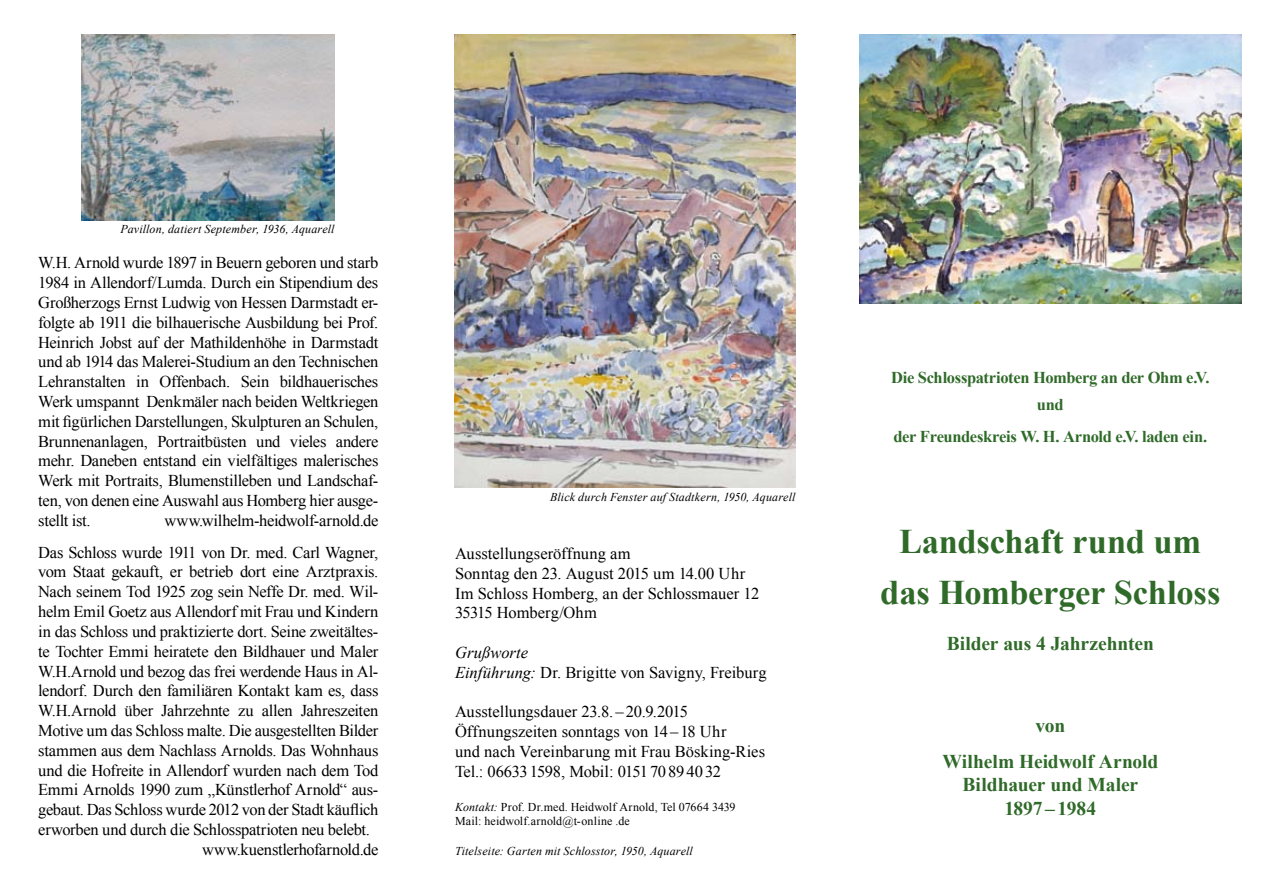
<style>
.page{position:relative;width:1263px;height:893px;background:#fff}
.page>*{position:absolute;margin:0;border:0;box-sizing:border-box;transform-origin:0 0}
.t1{font:700 34.5px/51px "Times New Roman";letter-spacing:-.005em;color:#2f6a29;text-align:center}
.t2{font:700 19.5px/35.4px "Times New Roman";letter-spacing:-.005em;color:#2f6a29;text-align:center}
.t3{font:16.5px/19.8px "Times New Roman";letter-spacing:-.015em;color:#000}
.t4{font:700 16.5px/27px "Times New Roman";letter-spacing:-.02em;color:#2f6a29;text-align:center}
.t5{font:italic 12px "Times New Roman";letter-spacing:.015em;color:#000}
.t6{font:12px/14.4px "Times New Roman";letter-spacing:.01em;color:#000}
.s1{font-style:italic}
</style>
<div class="page">
<img style="left:859px;top:34px;width:383px;height:269px">
<img style="left:82px;top:34px;width:253px;height:186px">
<img style="left:455px;top:34px;width:340px;height:454px">
<p class="t5" style="left:120px;top:221px;width:216px">Pavillon, datiert September, 1936, Aquarell</p>
<p class="t3" style="left:38px;top:253px;width:342px;text-align:justify">W.H. Arnold wurde 1897 in Beuern geboren und starb 1984 in Allendorf/Lumda. Durch ein Stipendium des Großherzogs Ernst Ludwig von Hessen Darmstadt er&shy;folgte ab 1911 die bilhauerische Ausbildung bei Prof.<br>Heinrich Jobst auf der Mathildenhöhe in Darmstadt und ab 1914 das Malerei-Studium an den Technischen Lehranstalten in Offenbach. Sein bildhauerisches Werk umspannt Denkmäler nach beiden Weltkriegen mit figürlichen Darstellungen, Skulpturen an Schulen, Brunnenanlagen, Portraitbüsten und vieles andere mehr. Daneben entstand ein vielfältiges malerisches Werk mit Portraits, Blumenstilleben und Landschaf&shy;ten, von denen eine Auswahl aus Homberg hier ausge&shy;stellt ist.</p>
<p class="t3" style="left:38px;top:504px;width:342px;line-height:31.8px;text-align:right">www.wilhelm-heidwolf-arnold.de<br>Das Schloss wurde 1911 von Dr. med. Carl Wagner,</p>
<p class="t3" style="left:38px;top:562px;width:342px">vom Staat gekauft, er betrieb dort eine Arztpraxis.</p>
<p class="t3" style="left:38px;top:582px;width:342px">Nach seinem Tod 1925 zog sein Neffe Dr. med. Wil-</p>
<p class="t3" style="left:38px;top:601px;width:342px">helm Emil Goetz aus Allendorf mit Frau und Kindern</p>
<p class="t3" style="left:38px;top:621px;width:342px">in das Schloss und praktizierte dort. Seine zweitältes-</p>
<p class="t3" style="left:38px;top:641px;width:342px">te Tochter Emmi heiratete den Bildhauer und Maler</p>
<p class="t3" style="left:38px;top:661px;width:342px">W.H.Arnold und bezog das frei werdende Haus in Al-</p>
<p class="t3" style="left:38px;top:681px;width:342px">lendorf. Durch den familiären Kontakt kam es, dass</p>
<p class="t3" style="left:38px;top:700px;width:342px">W.H.Arnold über Jahrzehnte zu allen Jahreszeiten</p>
<p class="t3" style="left:38px;top:720px;width:342px">Motive um das Schloss malte. Die ausgestellten Bilder</p>
<p class="t3" style="left:38px;top:740px;width:342px">stammen aus dem Nachlass Arnolds. Das Wohnhaus</p>
<p class="t3" style="left:38px;top:760px;width:342px">und die Hofreite in Allendorf wurden nach dem Tod</p>
<p class="t3" style="left:38px;top:780px;width:342px">Emmi Arnolds 1990 zum „Künstlerhof Arnold“ aus-</p>
<p class="t3" style="left:38px;top:799px;width:342px">gebaut. Das Schloss wurde 2012 von der Stadt käuflich</p>
<p class="t3" style="left:38px;top:819px;width:333px">erworben und durch die Schlosspatrioten neu belebt.</p>
<p class="t3" style="left:202px;top:839px;width:178px">www.kuenstlerhofarnold.de</p>
<p class="t5" style="left:550px;top:488px;width:247px">Blick durch Fenster auf Stadtkern, 1950, Aquarell</p>
<p class="t3" style="left:455px;top:543px;width:306px">Ausstellungseröffnung am<br>Sonntag den 23. August 2015 um 14.00 Uhr<br>Im Schloss Homberg, an der Schlossmauer 12<br>35315 Homberg/Ohm</p>
<p class="t3" style="left:455px;top:642px;width:313px"><span class="s1">Grußworte<br>Einführung:</span> Dr. Brigitte von Savigny, Freiburg</p>
<p class="t3" style="left:455px;top:702px;width:312px">Ausstellungsdauer 23.8. –20.9.2015<br>Öffnungszeiten sonntags von 14 –18 Uhr<br>und nach Vereinbarung mit Frau Bösking-Ries Tel.: 06633 1598, Mobil: 0151 70 89 4032</p>
<p class="t6" style="left:455px;top:799px;width:282px"><span class="s1">Kontakt:</span> Prof. Dr.med. Heidwolf Arnold, Tel 07664 3439<br>Mail: heidwolf.arnold@t-online .de</p>
<p class="t5" style="left:455px;top:842px;width:239px">Titelseite: Garten mit Schlosstor, 1950, Aquarell</p>
<p class="t4" style="left:891px;top:364px;width:320px">Die Schlosspatrioten Homberg an der Ohm e.V. und</p>
<p class="t4" style="left:893px;top:422px;width:315px">der Freundeskreis W. H. Arnold e.V. laden ein.</p>
<h1 class="t1" style="left:880px;top:515px;width:342px">Landschaft rund um das Homberger Schloss</h1>
<p class="t2" style="left:947px;top:625px;width:209px">Bilder aus 4 Jahrzehnten</p>
<p class="t2" style="left:942px;top:708px;width:217px">von<br>Wilhelm Heidwolf Arnold</p>
<p class="t2" style="left:962px;top:772px;width:177px;line-height:23.4px">Bildhauer und Maler<br>1897 – 1984</p>
</div>
